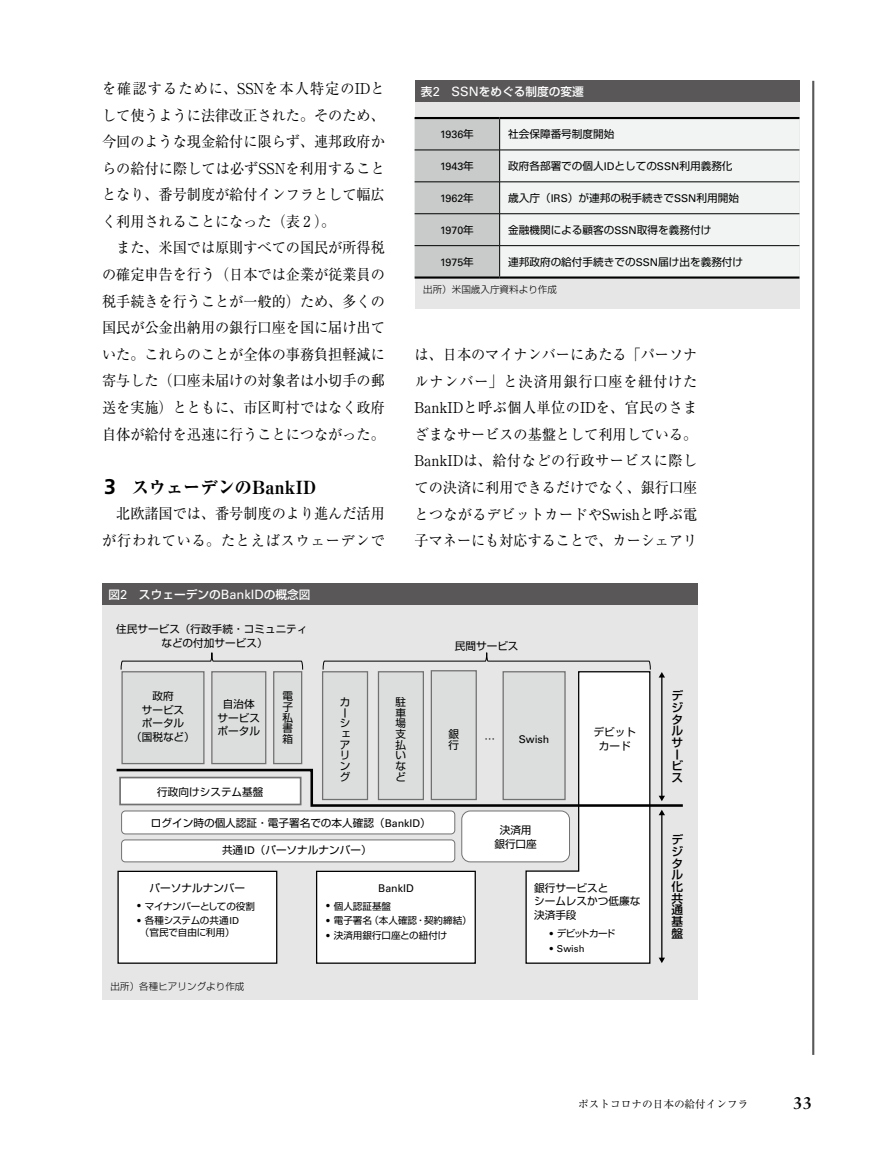
<style>
.page{position:relative;width:893px;height:1157px;background:#fff}
.page>*{position:absolute;margin:0;border:0;box-sizing:border-box;transform-origin:0 0}
.t1{font:800 18px "Ryumin Pro";color:#000;scale:.95 1}
.t2{font:700 16.95px "Sabon LT Std";color:#000}
.t3{font:14.85px/26.5px "Ryumin Pro";color:#000;text-align:justify;scale:.95 1}
.t4{font:14.85px/26.5px "Ryumin Pro";letter-spacing:.03em;color:#000;text-align:right;scale:.95 1}
.t5{font:500 11.7px "Shin Go Pro";color:#fff}
.t6{font:500 11.7px/11.7px "Shin Go Pro";color:#000}
.t7{font:10.65px/10.6px "Shin Go Pro";color:#000;text-align:center}
.t8{font:10.65px "Univers LT Std";color:#000}
.t9{font:10.65px "Ryumin Pro";color:#000}
.t10{font:9.6px "Shin Go Pro";color:#000}
.t11{font:300 9.6px "Shin Go Pro";color:#000}
.t12{font:9.6px/11.7px "Shin Go Pro";letter-spacing:-.02em;color:#000}
.t13{font:9.6px "Shin Go Pro";letter-spacing:-.035em;color:#000}
.t14{font:9.6px "Shin Go Pro";letter-spacing:-.11em;color:#000}
.t15{font:9.6px "Univers LT Std";color:#000}
.s1{font-family:"Frutiger LT Std";font-weight:700;font-size:21.3px}
.s2{font-family:"Univers LT Std";font-weight:400;font-size:12.9px}
.s3{font-family:"Shin Go Pro"}
.s4{font-family:"Univers LT Std"}
</style>
<div class="page">
<hr style="left:812px;top:81px;width:2px;height:973px;background:#595757">
<div style="left:415px;top:81px;width:384px;height:21px;background:#595757"></div>
<div style="left:415px;top:102px;width:384px;height:206px;background:#e6e6e6"></div>
<div style="left:415px;top:119px;width:84px;height:157px;background:#c9caca"></div>
<div style="left:500px;top:119px;width:299px;height:157px;background:#f2f3f3"></div>
<hr style="left:499px;top:119px;width:1px;height:31px;background:#000">
<hr style="left:415px;top:150px;width:85px;height:1px;background:#000">
<hr style="left:500px;top:150px;width:299px;height:1px;background:#000">
<hr style="left:499px;top:150px;width:1px;height:32px;background:#000">
<hr style="left:415px;top:182px;width:85px;height:1px;background:#000">
<hr style="left:500px;top:182px;width:299px;height:1px;background:#000">
<hr style="left:499px;top:182px;width:1px;height:31px;background:#000">
<hr style="left:415px;top:213px;width:85px;height:1px;background:#000">
<hr style="left:500px;top:213px;width:299px;height:1px;background:#000">
<hr style="left:499px;top:214px;width:1px;height:31px;background:#000">
<hr style="left:415px;top:245px;width:85px;height:1px;background:#000">
<hr style="left:500px;top:245px;width:299px;height:1px;background:#000">
<hr style="left:499px;top:246px;width:1px;height:30px;background:#000">
<hr style="left:415px;top:117px;width:85px;height:2px;background:#000">
<hr style="left:500px;top:117px;width:299px;height:2px;background:#000">
<hr style="left:415px;top:276px;width:85px;height:3px;background:#000">
<hr style="left:500px;top:276px;width:299px;height:3px;background:#000">
<div style="left:102px;top:584px;width:595px;height:21px;background:#595757"></div>
<div style="left:102px;top:605px;width:595px;height:394px;background:#e6e6e6"></div>
<svg style="left:116px;top:652px;width:567px;height:312px"></svg>
<p class="t3" style="left:102px;top:74px;width:299px">を確認するために、SSNを本人特定のIDとして使うように法律改正された。そのため、今回のような現金給付に限らず、連邦政府からの給付に際しては必ずSSNを利用することとなり、番号制度が給付インフラとして幅広く利用されることになった（表 2 ）。</p>
<p class="t3" style="left:102px;top:234px;width:299px;text-indent:14px">また、米国では原則すべての国民が所得税の確定申告を行う（日本では企業が従業員の税手続きを行うことが一般的）ため、多くの国民が公金出納用の銀行口座を国に届け出ていた。これらのことが全体の事務負担軽減に寄与した（口座未届けの対象者は小切手の郵送を実施）とともに、市区町村ではなく政府自体が給付を迅速に行うことにつながった。</p>
<p class="t1" style="left:104px;top:473px;width:225px"><span class="s1">3</span> スウェーデンのBankID</p>
<p class="t4" style="left:102px;top:499px;width:299px">北欧諸国では、番号制度のより進んだ活用が行われている。たとえばスウェーデンで</p>
<p class="t5" style="left:108px;top:585px;width:204px">図<span class="s2">2</span>　スウェーデンの<span class="s2">BankID</span>の概念図</p>
<p class="t7" style="left:116px;top:620px;width:193px;line-height:13.8px">住民サービス（行政手続・コミュニティなどの付加サービス）</p>
<p class="t5" style="left:421px;top:82px;width:164px">表<span class="s2">2 SSN</span>をめぐる制度の変遷</p>
<p class="t8" style="left:440px;top:128px;width:35px">1936<span class="s3">年</span></p>
<p class="t7" style="left:508px;top:127px;width:108px">社会保障番号制度開始</p>
<p class="t8" style="left:440px;top:160px;width:35px">1943<span class="s3">年</span></p>
<p class="t7" style="left:508px;top:159px;width:226px">政府各部署での個人<span class="s4">ID</span>としての<span class="s4">SSN</span>利用義務化</p>
<p class="t8" style="left:440px;top:192px;width:35px">1962<span class="s3">年</span></p>
<p class="t7" style="left:508px;top:191px;width:232px">歳入庁（<span class="s4">IRS</span>）が連邦の税手続きで<span class="s4">SSN</span>利用開始</p>
<p class="t8" style="left:440px;top:224px;width:35px">1970<span class="s3">年</span></p>
<p class="t7" style="left:508px;top:223px;width:205px">金融機関による顧客の<span class="s4">SSN</span>取得を義務付け</p>
<p class="t8" style="left:440px;top:255px;width:35px">1975<span class="s3">年</span></p>
<p class="t7" style="left:508px;top:255px;width:237px">連邦政府の給付手続きでの<span class="s4">SSN</span>届け出を義務付け</p>
<p class="t11" style="left:423px;top:282px;width:135px">出所）米国歳入庁資料より作成</p>
<p class="t3" style="left:415px;top:340px;width:299px">は、日本のマイナンバーにあたる「パーソナルナンバー」と決済用銀行口座を紐付けたBankIDと呼ぶ個人単位のIDを、官民のさまざまなサービスの基盤として利用している。BankIDは、給付などの行政サービスに際しての決済に利用できるだけでなく、銀行口座とつながるデビットカードやSwishと呼ぶ電子マネーにも対応することで、カーシェアリ</p>
<p class="t7" style="left:455px;top:639px;width:65px">民間サービス</p>
<p class="t7" style="left:131px;top:687px;width:65px;line-height:13.8px">政府<br>サービス<br>ポータル<br>（国税など）</p>
<p class="t7" style="left:218px;top:695px;width:44px;line-height:13.8px">自治体サービスポータル</p>
<p class="t7" style="left:282px;top:690px;width:12px;text-align:justify">電子私書箱</p>
<p class="t7" style="left:340px;top:695px;width:12px;text-align:left">カーシェアリング</p>
<p class="t6" style="left:671px;top:688px;width:13px">デジタルサービス</p>
<p class="t7" style="left:396px;top:695px;width:12px;text-align:justify">駐車場支払いなど</p>
<p class="t7" style="left:594px;top:723px;width:44px;line-height:13.8px">デビットカード</p>
<p class="t7" style="left:448px;top:727px;width:12px;text-align:left">銀行</p>
<p class="t7" style="left:484px;top:732px;width:12px">…</p>
<p class="t8" style="left:519px;top:732px;width:32px">Swish</p>
<p class="t7" style="left:157px;top:785px;width:108px">行政向けシステム基盤</p>
<p class="t7" style="left:151px;top:816px;width:281px">ログイン時の個人認証・電子署名での本人確認（<span class="s4">BankID</span>）</p>
<p class="t7" style="left:222px;top:843px;width:151px">共通<span class="s4">ID</span>（パーソナルナンバー）</p>
<p class="t7" style="left:494px;top:821px;width:44px;line-height:13.8px">決済用銀行口座</p>
<p class="t7" style="left:534px;top:879px;width:108px;line-height:13.8px;text-align:left">銀行サービスと<br>シームレスかつ低廉な決済手段</p>
<p class="t7" style="left:150px;top:881px;width:97px">パーソナルナンバー</p>
<p class="t8" style="left:378px;top:881px;width:37px">BankID</p>
<p class="t10" style="left:326px;top:898px;width:67px"><sup>●</sup> 個人認証基盤</p>
<p class="t10" style="left:326px;top:912px;width:147px"><sup>●</sup> 電子署名（本人確認・契約締結）</p>
<p class="t10" style="left:326px;top:927px;width:123px"><sup>●</sup> 決済用銀行口座との紐付け</p>
<p class="t14" style="left:549px;top:925px;width:68px"><sup>●</sup> デビットカード</p>
<p class="t15" style="left:549px;top:942px;width:37px"><sup>●</sup> Swish</p>
<p class="t13" style="left:137px;top:898px;width:119px"><sup>●</sup> マイナンバーとしての役割</p>
<p class="t12" style="left:137px;top:913px;width:103px"><sup>●</sup> 各種システムの共通<span class="s4">ID</span>（官民で自由に利用）</p>
<p class="t11" style="left:111px;top:978px;width:135px">出所）各種ヒアリングより作成</p>
<p class="t6" style="left:671px;top:832px;width:13px;text-align:justify">デジタル化共通基盤</p>
<p class="t9" style="left:578px;top:1095px;width:172px">ポストコロナの日本の給付インフラ</p>
<p class="t2" style="left:793px;top:1093px;width:20px">33</p>
</div>
